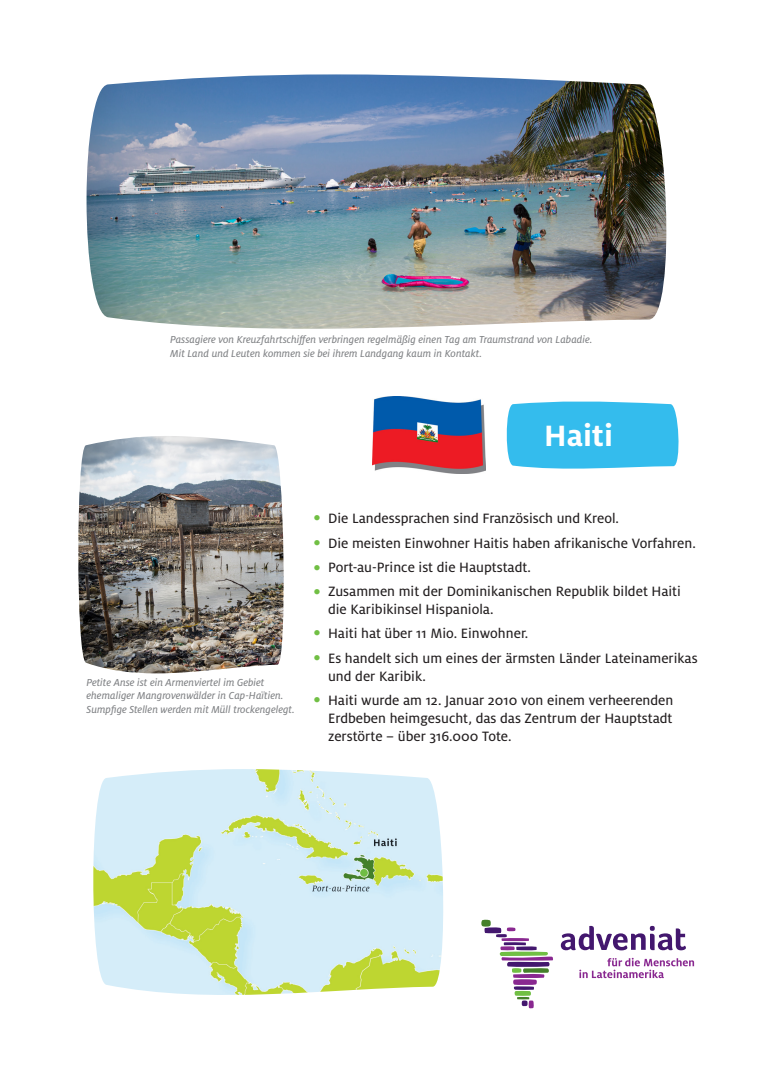
<style>
.page{position:relative;width:773px;height:1081px;background:#fff}
.page>*{position:absolute;margin:0;border:0;box-sizing:border-box;transform-origin:0 0}
.t1{font:700 32.62px "Milo OT";color:#fff}
.t2{font:15px "Milo OT Text";color:#231f20}
.t3{font:700 15px "Milo OT";color:#71bf44}
.t4{font:11.25px "Milo OT Text Ita";color:#808285}
</style>
<div class="page">
<img style="left:372px;top:396px;width:113px;height:77px">
<svg style="left:506px;top:401px;width:173px;height:68px"></svg>
<img style="left:93px;top:769px;width:350px;height:226px">
<img style="left:78px;top:436px;width:206px;height:237px">
<div style="left:513px;top:991px;width:18px;height:5px;background:#71bf44;border-radius:2px"></div>
<svg style="left:517px;top:997px;width:17px;height:11px"></svg>
<svg style="left:481px;top:919px;width:72px;height:71px"></svg>
<svg style="left:579px;top:958px;width:115px;height:20px"></svg>
<svg style="left:560px;top:926px;width:125px;height:24px"></svg>
<img style="left:86px;top:74px;width:581px;height:255px">
<p class="t4" style="left:170px;top:333px;width:423px">Passagiere von Kreuzfahrtschiffen verbringen regelmäßig einen Tag am Traumstrand von Labadie.</p>
<p class="t4" style="left:170px;top:347px;width:313px">Mit Land und Leuten kommen sie bei ihrem Landgang kaum in Kontakt.</p>
<p class="t1" style="left:544px;top:418px;width:70px">Haiti</p>
<p class="t4" style="left:86px;top:676px;width:179px">Petite Anse ist ein Armenviertel im Gebiet</p>
<p class="t4" style="left:86px;top:690px;width:198px">ehemaliger Mangrovenwälder in Cap-Haïtien.</p>
<p class="t4" style="left:86px;top:703px;width:210px">Sumpfige Stellen werden mit Müll trockengelegt.</p>
<p class="t3" style="left:313px;top:509px;width:8px">•</p>
<p class="t3" style="left:313px;top:534px;width:8px">•</p>
<p class="t3" style="left:313px;top:559px;width:8px">•</p>
<p class="t3" style="left:313px;top:583px;width:8px">•</p>
<p class="t3" style="left:313px;top:624px;width:8px">•</p>
<p class="t3" style="left:313px;top:649px;width:8px">•</p>
<p class="t3" style="left:313px;top:690px;width:8px">•</p>
<p class="t2" style="left:328px;top:510px;width:292px">Die Landessprachen sind Französisch und Kreol.</p>
<p class="t2" style="left:328px;top:535px;width:369px">Die meisten Einwohner Haitis haben afrikanische Vorfahren.</p>
<p class="t2" style="left:328px;top:559px;width:204px">Port-au-Prince ist die Hauptstadt.</p>
<p class="t2" style="left:328px;top:583px;width:354px">Zusammen mit der Dominikanischen Republik bildet Haiti</p>
<p class="t2" style="left:328px;top:601px;width:167px">die Karibikinsel Hispaniola.</p>
<p class="t2" style="left:328px;top:625px;width:202px">Haiti hat über 11 Mio. Einwohner.</p>
<p class="t2" style="left:328px;top:650px;width:371px">Es handelt sich um eines der ärmsten Länder Lateinamerikas</p>
<p class="t2" style="left:328px;top:668px;width:99px">und der Karibik.</p>
<p class="t2" style="left:328px;top:692px;width:347px">Haiti wurde am 12. Januar 2010 von einem verheerenden</p>
<p class="t2" style="left:328px;top:710px;width:346px">Erdbeben heimgesucht, das das Zentrum der Hauptstadt</p>
<p class="t2" style="left:328px;top:728px;width:185px">zerstörte – über 316.000 Tote.</p>
</div>
